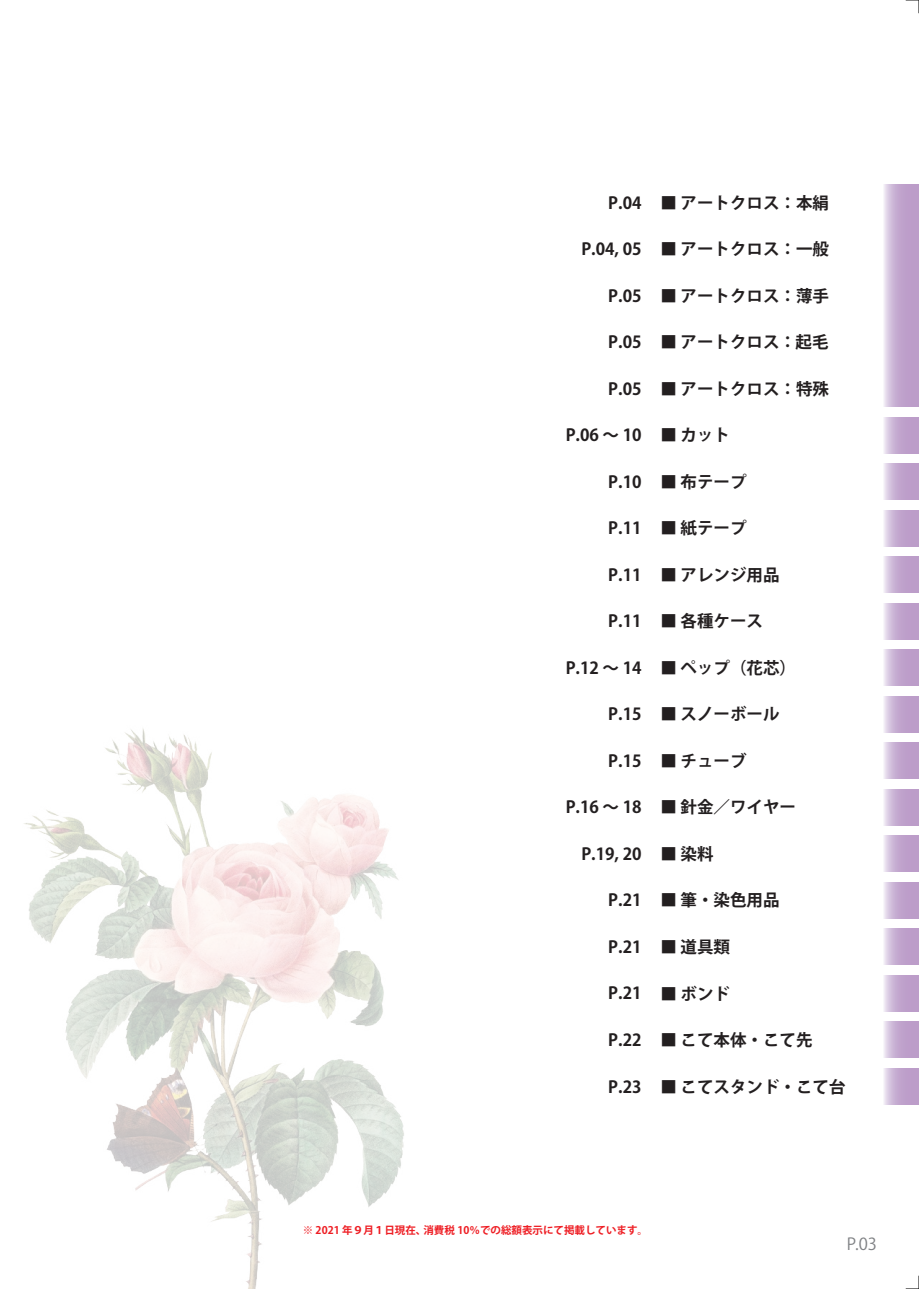
<style>
.page{position:relative;width:919px;height:1289px;background:#fff}
.page>*{position:absolute;margin:0;border:0;box-sizing:border-box;transform-origin:0 0}
.t1{font:700 16.5px "Koz Go Pr 6 N";color:#231f20}
.t2{font:16.5px "Koz Go Pr 6 N";color:#808285}
.t3{font:700 10.5px "Koz Go Pr 6 N";color:#ee1d23}
</style>
<div class="page">
<svg style="left:905px;top:0;width:14px;height:13px"></svg>
<svg style="left:905px;top:1275px;width:14px;height:14px"></svg>
<svg style="left:884px;top:184px;width:34px;height:222px;background:#c7aed2"></svg>
<svg style="left:884px;top:417px;width:34px;height:36px"></svg>
<svg style="left:884px;top:463px;width:34px;height:36px"></svg>
<svg style="left:884px;top:510px;width:34px;height:36px"></svg>
<svg style="left:884px;top:556px;width:34px;height:36px"></svg>
<svg style="left:884px;top:603px;width:34px;height:36px"></svg>
<svg style="left:884px;top:649px;width:34px;height:36px"></svg>
<svg style="left:884px;top:696px;width:34px;height:36px"></svg>
<svg style="left:884px;top:742px;width:34px;height:36px"></svg>
<svg style="left:884px;top:789px;width:34px;height:36px"></svg>
<svg style="left:884px;top:835px;width:34px;height:36px"></svg>
<svg style="left:884px;top:882px;width:34px;height:36px"></svg>
<svg style="left:884px;top:928px;width:34px;height:36px"></svg>
<svg style="left:884px;top:975px;width:34px;height:36px"></svg>
<svg style="left:884px;top:1021px;width:34px;height:36px"></svg>
<svg style="left:884px;top:1068px;width:34px;height:36px"></svg>
<img style="left:24px;top:729px;width:380px;height:559px">
<p class="t1" style="left:608px;top:193px;width:35px">P.04</p>
<p class="t1" style="left:581px;top:240px;width:62px">P.04, 05</p>
<p class="t1" style="left:608px;top:286px;width:35px">P.05</p>
<p class="t1" style="left:608px;top:333px;width:35px">P.05</p>
<p class="t1" style="left:608px;top:379px;width:35px">P.05</p>
<p class="t1" style="left:565px;top:426px;width:77px">P.06 ～ 10</p>
<p class="t1" style="left:608px;top:472px;width:35px">P.10</p>
<p class="t1" style="left:608px;top:519px;width:35px">P.11</p>
<p class="t1" style="left:608px;top:565px;width:35px">P.11</p>
<p class="t1" style="left:608px;top:612px;width:35px">P.11</p>
<p class="t1" style="left:565px;top:658px;width:77px">P.12 ～ 14</p>
<p class="t1" style="left:608px;top:705px;width:35px">P.15</p>
<p class="t1" style="left:608px;top:751px;width:35px">P.15</p>
<p class="t1" style="left:565px;top:798px;width:77px">P.16 ～ 18</p>
<p class="t1" style="left:581px;top:844px;width:62px">P.19, 20</p>
<p class="t1" style="left:608px;top:891px;width:35px">P.21</p>
<p class="t1" style="left:608px;top:937px;width:35px">P.21</p>
<p class="t1" style="left:608px;top:984px;width:35px">P.21</p>
<p class="t1" style="left:608px;top:1030px;width:35px">P.22</p>
<p class="t1" style="left:608px;top:1077px;width:35px">P.23</p>
<p class="t1" style="left:660px;top:193px;width:170px">■ アートクロス：本絹</p>
<p class="t1" style="left:660px;top:240px;width:170px">■ アートクロス：一般</p>
<p class="t1" style="left:660px;top:286px;width:170px">■ アートクロス：薄手</p>
<p class="t1" style="left:660px;top:333px;width:170px">■ アートクロス： 起毛</p>
<p class="t1" style="left:660px;top:379px;width:170px">■ アートクロス：特殊</p>
<p class="t1" style="left:660px;top:426px;width:71px">■ カット</p>
<p class="t1" style="left:660px;top:472px;width:88px">■ 布テープ</p>
<p class="t1" style="left:660px;top:519px;width:88px">■ 紙テープ</p>
<p class="t1" style="left:660px;top:565px;width:121px">■ アレンジ用品</p>
<p class="t1" style="left:660px;top:612px;width:104px">■ 各種ケース</p>
<p class="t1" style="left:660px;top:658px;width:137px">■ ペップ（花芯）</p>
<p class="t1" style="left:660px;top:705px;width:121px">■ スノーボール</p>
<p class="t1" style="left:660px;top:751px;width:88px">■ チューブ</p>
<p class="t1" style="left:660px;top:798px;width:137px">■ 針金／ワイヤー</p>
<p class="t1" style="left:660px;top:844px;width:55px">■ 染料</p>
<p class="t1" style="left:660px;top:891px;width:121px">■ 筆・染色用品</p>
<p class="t1" style="left:660px;top:937px;width:71px">■ 道具類</p>
<p class="t1" style="left:660px;top:984px;width:71px">■ ボンド</p>
<p class="t1" style="left:660px;top:1030px;width:154px">■ こて本体・こて先</p>
<p class="t1" style="left:660px;top:1077px;width:187px">■ こてスタンド・こて台</p>
<p class="t3" style="left:303px;top:1224px;width:347px">※ 2021 年９月１日現在、消費税 10％での総額表示にて掲載しています。</p>
<p class="t2" style="left:846px;top:1234px;width:32px">P.03</p>
</div>
